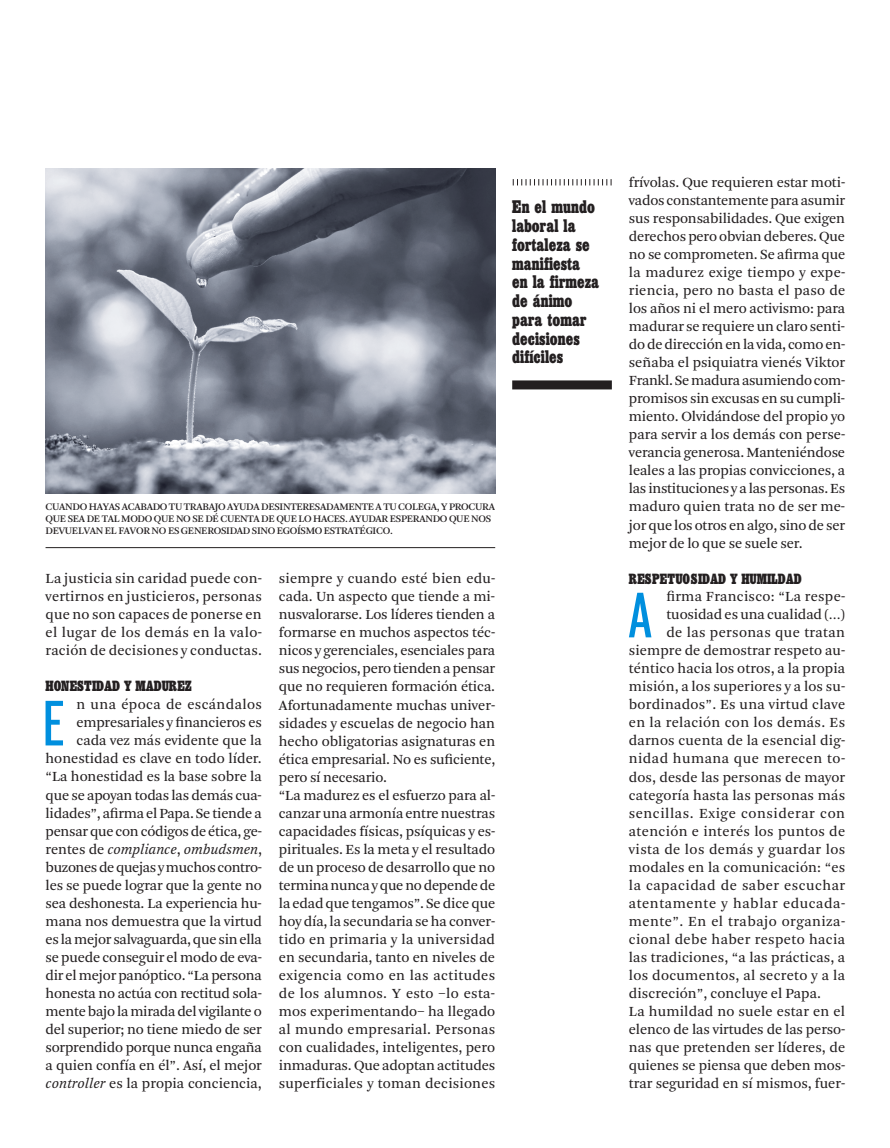
<style>
.page{position:relative;width:890px;height:1148px;background:#fff}
.page>*{position:absolute;margin:0;border:0;box-sizing:border-box;transform-origin:0 0}
.t1{font:66.9px "Knockout HTF28 Junior Featherwt";color:#008fde}
.t2{font:700 condensed 18px/18.8px "Egyptienne BQ";letter-spacing:.005em;color:#231f20}
.t3{font:14.7px/18px "Arnhem Blond";letter-spacing:-.005em;color:#231f20;text-align:justify}
.t4{font:14.7px "Arnhem Blond";letter-spacing:.015em;color:#231f20}
.t5{font:14.7px "Arnhem Blond";letter-spacing:.02em;color:#231f20}
.t6{font:14.7px "Arnhem Blond";letter-spacing:.035em;color:#231f20}
.t7{font:14.7px "Arnhem Blond";letter-spacing:.025em;color:#231f20}
.t8{font:14.7px "Arnhem Blond";letter-spacing:.03em;color:#231f20}
.t9{font:700 condensed 14.7px "Egyptienne BQ";letter-spacing:-.005em;color:#231f20}
.t10{font:10.5px/12px "Arnhem";letter-spacing:-.03em;color:#231f20}
.s1{font-style:italic}
</style>
<div class="page">
<img style="left:46px;top:169px;width:449px;height:324px">
<div style="left:512px;top:380px;width:100px;height:9px;background:#231f20"></div>
<svg style="left:513px;top:179px;width:99px;height:6px"></svg>
<hr style="left:46px;top:547px;width:449px;height:1px;background:#231f20">
<p class="t2" style="left:512px;top:198px;width:88px">En el mundo laboral la fortaleza se manifiesta en la firmeza de ánimo para tomar decisiones difíciles</p>
<p class="t10" style="left:46px;top:501px;width:451px">CUANDO HAYAS ACABADO TU TRABAJO AYUDA DESINTERESADAMENTE A TU COLEGA, Y PROCURA<br>QUE SEA DE TAL MODO QUE NO SE DÉ CUENTA DE QUE LO HACES. AYUDAR ESPERANDO QUE NOS<br>DEVUELVAN EL FAVOR NO ES GENEROSIDAD SINO EGOÍSMO ESTRATÉGICO.</p>
<p class="t3" style="left:46px;top:570px;width:218px">La justicia sin caridad puede con&shy;vertirnos en justicieros, personas que no son capaces de ponerse en el lugar de los demás en la valo&shy;ración de decisiones y conductas.</p>
<p class="t9" style="left:46px;top:678px;width:148px">HONESTIDAD Y MADUREZ</p>
<h1 class="t1" style="left:43px;top:689px;width:24px">E</h1>
<p class="t3" style="left:46px;top:696px;width:218px;text-align:right">n una época de escándalos empresariales y financieros es cada vez más evidente que la honestidad es clave en todo líder. “La honestidad es la base sobre la que se apoyan todas las demás cua&shy;lidades”, afirma el Papa. Se tiende a pensar que con códigos de ética, ge&shy;rentes de <span class="s1">compliance</span>, <span class="s1">ombudsmen</span>, buzones de quejas y muchos contro&shy;les se puede lograr que la gente no sea deshonesta. La experiencia hu&shy;mana nos demuestra que la virtud es la mejor salvaguarda, que sin ella se puede conseguir el modo de eva&shy;dir el mejor panóptico. “La persona honesta no actúa con rectitud sola&shy;mente bajo la mirada del vigilante o del superior; no tiene miedo de ser sorprendido porque nunca engaña a quien confía en él”. Así, el mejor <span class="s1">controller</span> es la propia conciencia,</p>
<p class="t3" style="left:279px;top:570px;width:218px;text-align:left">siempre y cuando esté bien edu&shy;cada. Un aspecto que tiende a mi&shy;nusvalorarse. Los líderes tienden a formarse en muchos aspectos téc&shy;nicos y gerenciales, esenciales para sus negocios, pero tienden a pensar que no requieren formación ética.<br>Afortunadamente muchas univer&shy;sidades y escuelas de negocio han hecho obligatorias asignaturas en ética empresarial. No es suficiente, pero sí necesario.<br>“La madurez es el esfuerzo para al&shy;canzar una armonía entre nuestras capacidades físicas, psíquicas y es&shy;pirituales. Es la meta y el resultado de un proceso de desarrollo que no termina nunca y que no depende de la edad que tengamos”. Se dice que hoy día, la secundaria se ha conver&shy;tido en primaria y la universidad en secundaria, tanto en niveles de exigencia como en las actitudes de los alumnos. Y esto –lo esta&shy;mos experimentando– ha llegado al mundo empresarial. Personas con cualidades, inteligentes, pero inmaduras. Que adoptan actitudes superficiales y toman decisiones</p>
<p class="t3" style="left:629px;top:174px;width:218px">frívolas. Que requieren estar moti&shy;vados constantemente para asumir sus responsabilidades. Que exigen derechos pero obvian deberes. Que no se comprometen. Se afirma que la madurez exige tiempo y expe&shy;riencia, pero no basta el paso de los años ni el mero activismo: para madurar se requiere un claro senti&shy;do de dirección en la vida, como en&shy;señaba el psiquiatra vienés Viktor Frankl. Se madura asumiendo com&shy;promisos sin excusas en su cumpli&shy;miento. Olvidándose del propio yo para servir a los demás con perse&shy;verancia generosa. Manteniéndose leales a las propias convicciones, a las instituciones y a las personas. Es maduro quien trata no de ser me&shy;jor que los otros en algo, sino de ser mejor de lo que se suele ser.</p>
<p class="t9" style="left:629px;top:570px;width:174px">RESPETUOSIDAD Y HUMILDAD</p>
<h1 class="t1" style="left:628px;top:581px;width:25px">A</h1>
<p class="t4" style="left:666px;top:588px;width:180px">firma Francisco: “La respe-</p>
<p class="t3" style="left:666px;top:606px;width:180px">tuosidad es una cualidad (…)</p>
<p class="t7" style="left:666px;top:624px;width:180px">de las personas que tratan</p>
<p class="t3" style="left:629px;top:642px;width:218px">siempre de demostrar respeto au-</p>
<p class="t3" style="left:629px;top:660px;width:218px">téntico hacia los otros, a la propia</p>
<p class="t3" style="left:629px;top:678px;width:218px">misión, a los superiores y a los su-</p>
<p class="t4" style="left:629px;top:696px;width:218px">bordinados”. Es una virtud clave</p>
<p class="t5" style="left:629px;top:714px;width:218px">en la relación con los demás. Es</p>
<p class="t4" style="left:629px;top:732px;width:218px">darnos cuenta de la esencial dig-</p>
<p class="t8" style="left:629px;top:750px;width:218px">nidad humana que merecen to-</p>
<p class="t3" style="left:629px;top:768px;width:218px">dos, desde las personas de mayor</p>
<p class="t3" style="left:629px;top:786px;width:218px">categoría hasta las personas más</p>
<p class="t6" style="left:629px;top:804px;width:218px">sencillas. Exige considerar con</p>
<p class="t5" style="left:629px;top:822px;width:218px">atención e interés los puntos de</p>
<p class="t7" style="left:629px;top:840px;width:218px">vista de los demás y guardar los</p>
<p class="t3" style="left:629px;top:858px;width:218px">modales en la comunicación: “es</p>
<p class="t6" style="left:629px;top:876px;width:218px">la capacidad de saber escuchar</p>
<p class="t6" style="left:629px;top:894px;width:218px">atentamente y hablar educada-</p>
<p class="t8" style="left:629px;top:912px;width:218px">mente”. En el trabajo organiza-</p>
<p class="t7" style="left:629px;top:930px;width:218px">cional debe haber respeto hacia</p>
<p class="t3" style="left:629px;top:948px;width:218px">las tradiciones, “a las prácticas, a</p>
<p class="t5" style="left:629px;top:966px;width:218px">los documentos, al secreto y a la</p>
<p class="t3" style="left:629px;top:984px;width:194px">discreción”, concluye el Papa.</p>
<p class="t3" style="left:629px;top:1002px;width:218px">La humildad no suele estar en el</p>
<p class="t3" style="left:629px;top:1020px;width:218px">elenco de las virtudes de las perso-</p>
<p class="t3" style="left:629px;top:1038px;width:218px">nas que pretenden ser líderes, de</p>
<p class="t3" style="left:629px;top:1056px;width:218px">quienes se piensa que deben mos-</p>
<p class="t3" style="left:629px;top:1074px;width:218px">trar seguridad en sí mismos, fuer-</p>
</div>
